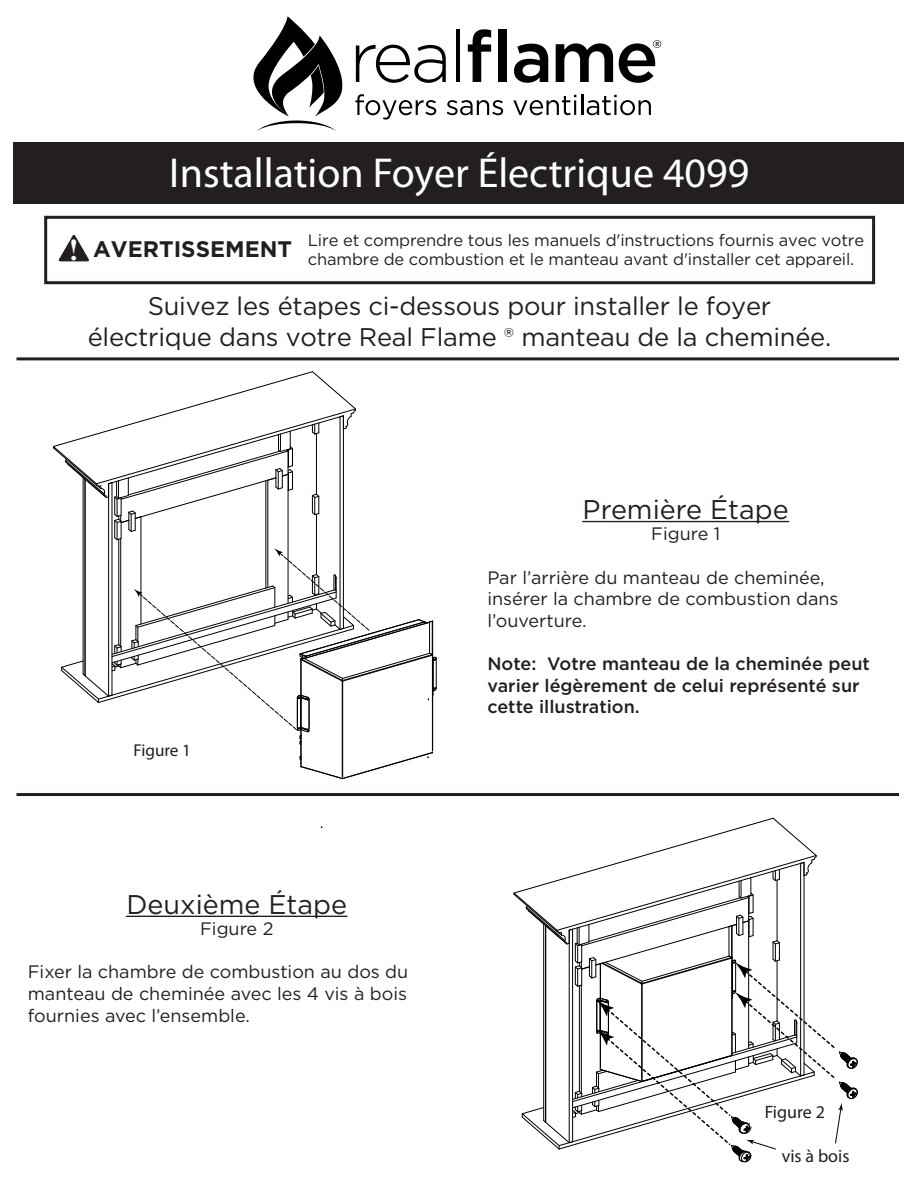
<style>
.page{position:relative;width:918px;height:1188px;background:#fff}
.page>*{position:absolute;margin:0;border:0;box-sizing:border-box;transform-origin:0 0}
.t1{font:42px "Myriad Pro";color:#fff}
.t2{font:27px "Gotham";color:#231f20}
.t3{font:25.5px/30.6px "Gotham";letter-spacing:-.01em;color:#231f20;text-align:center}
.t4{font:700 22.5px "Gotham";color:#231f20}
.t5{font:18px/21.6px "Gotham";color:#231f20}
.t6{font:500 18px/21.6px "Gotham";color:#231f20}
.t7{font:18px "Myriad Pro";color:#231f20}
.t8{font:17.25px "Myriad Pro";color:#231f20}
.t9{font:16.5px/19.8px "Gotham";letter-spacing:-.01em;color:#231f20}
.s1{font-family:"Times New Roman";font-size:30px;color:#fff}
</style>
<div class="page">
<svg style="left:58px;top:234px;width:31px;height:27px"></svg>
<div style="left:14px;top:143px;width:890px;height:61px;background:#231f20"></div>
<hr style="left:583px;top:521px;width:206px;height:1px;background:#231f20">
<hr style="left:126px;top:916px;width:221px;height:1px;background:#231f20">
<hr style="left:16px;top:357px;width:883px;height:3px;background:#231f20">
<hr style="left:16px;top:793px;width:883px;height:3px;background:#231f20">
<svg style="left:513px;top:817px;width:344px;height:345px"></svg>
<div style="left:44px;top:216px;width:831px;height:68px;border:3px solid #231f20"></div>
<svg style="left:253px;top:16px;width:90px;height:115px"></svg>
<svg style="left:356px;top:45px;width:90px;height:38px"></svg>
<hr style="left:456px;top:30px;width:4px;height:52px;background:#000">
<svg style="left:468px;top:29px;width:23px;height:53px"></svg>
<div style="left:498px;top:30px;width:9px;height:52px;background:#000"></div>
<svg style="left:514px;top:44px;width:34px;height:39px"></svg>
<svg style="left:556px;top:43px;width:57px;height:39px"></svg>
<svg style="left:619px;top:40px;width:42px;height:43px"></svg>
<svg style="left:355px;top:94px;width:81px;height:26px"></svg>
<svg style="left:447px;top:100px;width:56px;height:15px"></svg>
<svg style="left:513px;top:95px;width:63px;height:20px"></svg>
<hr style="left:581px;top:94px;width:2px;height:21px;background:#000">
<svg style="left:587px;top:95px;width:64px;height:20px"></svg>
<hr style="left:300px;top:725px;width:1px;height:42px;background:#000">
<hr style="left:342px;top:681px;width:1px;height:96px;background:#000">
<hr style="left:432px;top:655px;width:1px;height:96px;background:#000">
<hr style="left:120px;top:539px;width:1px;height:107px;background:#000">
<hr style="left:118px;top:539px;width:1px;height:106px;background:#000">
<hr style="left:141px;top:517px;width:1px;height:107px;background:#000">
<hr style="left:267px;top:480px;width:1px;height:107px;background:#000">
<hr style="left:265px;top:481px;width:1px;height:107px;background:#000">
<hr style="left:288px;top:474px;width:1px;height:129px;background:#000">
<hr style="left:83px;top:478px;width:1px;height:196px;background:#000">
<hr style="left:316px;top:514px;width:1px;height:61px;background:#000">
<hr style="left:85px;top:479px;width:1px;height:197px;background:#000">
<hr style="left:108px;top:484px;width:1px;height:212px;background:#000">
<hr style="left:112px;top:483px;width:1px;height:212px;background:#000">
<hr style="left:340px;top:417px;width:1px;height:212px;background:#000">
<hr style="left:343px;top:416px;width:1px;height:212px;background:#000">
<svg style="left:52px;top:371px;width:305px;height:170px"></svg>
<svg style="left:299px;top:752px;width:135px;height:28px"></svg>
<hr style="left:301px;top:702px;width:1px;height:63px;background:#000">
<svg style="left:61px;top:548px;width:376px;height:197px"></svg>
<h1 class="t1" style="left:169px;top:147px;width:581px">Installation Foyer Électrique 4099</h1>
<p class="t9" style="left:308px;top:229px;width:558px">Lire et comprendre tous les manuels d'instructions fournis avec votre chambre de combustion et le manteau avant d'installer cet appareil.</p>
<h3 class="t3" style="left:88px;top:290px;width:745px">Suivez les étapes ci-dessous pour installer le foyer électrique dans votre Real Flame ® manteau de la cheminée.</h3>
<p class="t4" style="left:69px;top:234px;width:225px"><span class="s1">!</span> AVERTISSEMENT</p>
<p class="t8" style="left:133px;top:739px;width:59px">Figure 1</p>
<h2 class="t2" style="left:126px;top:887px;width:222px">Deuxième Étape</h2>
<p class="t5" style="left:200px;top:918px;width:75px">Figure 2</p>
<p class="t5" style="left:28px;top:961px;width:382px;text-align:justify">Fixer la chambre de combustion au dos du manteau de cheminée avec les 4 vis à bois fournies avec l’ensemble.</p>
<h2 class="t2" style="left:583px;top:492px;width:208px">Première Étape</h2>
<p class="t5" style="left:651px;top:523px;width:70px">Figure 1</p>
<p class="t5" style="left:487px;top:566px;width:353px">Par l’arrière du manteau de cheminée, insérer la chambre de combustion dans l’ouverture.</p>
<p class="t6" style="left:487px;top:653px;width:384px">Note: Votre manteau de la cheminée peut varier légèrement de celui représenté sur cette illustration.</p>
<p class="t7" style="left:765px;top:1101px;width:62px">Figure 2</p>
<p class="t7" style="left:782px;top:1145px;width:69px">vis à bois</p>
</div>
